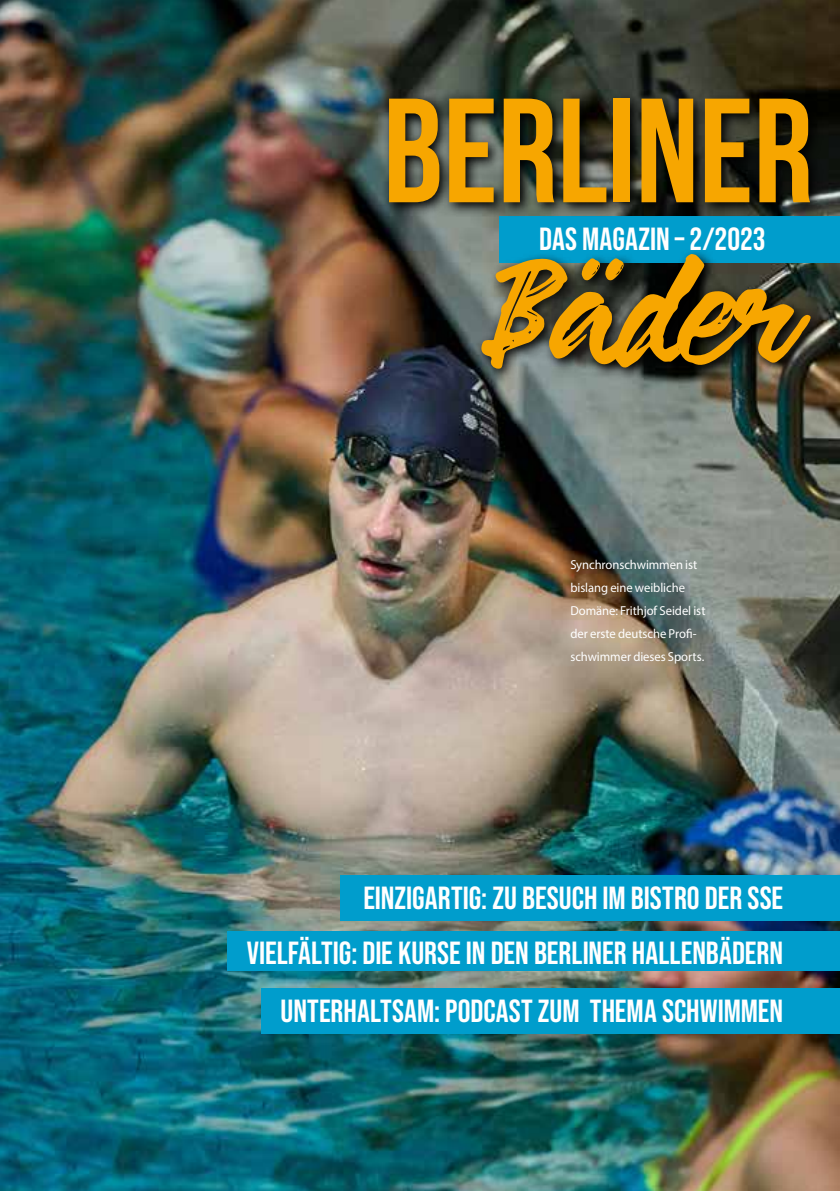
<style>
.page{position:relative;width:840px;height:1191px;background:#fff}
.page>*{position:absolute;margin:0;border:0;box-sizing:border-box;transform-origin:0 0}
.t1{font:700 148px "Bebas Neue";color:#f7a600}
.t2{font:148px "Robusta";color:#f7a600}
.t3{font:32px/55.2px "Bebas Neue";color:#fff;text-align:right}
.t4{font:13px/23px "Myriad Pro";letter-spacing:-.005em;color:#fff}
</style>
<div class="page">
<img style="left:0;top:0;width:839px;height:1191px">
<div style="left:499px;top:216px;width:340px;height:46px;background:#009dcc"></div>
<svg style="left:381px;top:92px;width:442px;height:125px;background:#242824"></svg>
<svg style="left:474px;top:248px;width:350px;height:135px;background:#2a3c3c"></svg>
<div style="left:340px;top:875px;width:499px;height:45px;background:#009dcc"></div>
<div style="left:227px;top:931px;width:612px;height:40px;background:#009dcc"></div>
<div style="left:261px;top:988px;width:578px;height:45px;background:#009dcc"></div>
<h1 class="t1" style="left:383px;top:70px;width:431px">BERLINER</h1>
<p class="t3" style="left:539px;top:211px;width:228px">DAS MAGAZIN – 2/2023</p>
<h1 class="t2" style="left:480px;top:210px;width:314px">Bäder</h1>
<p class="t4" style="left:570px;top:553px;width:136px">Synchronschwimmen ist bislang eine weibliche<br>Domäne: Frithjof Seidel ist der erste deutsche Profi&shy;schwimmer dieses Sports.</p>
<p class="t3" style="left:247px;top:869px;width:537px">EINZIGARTIG: ZU BESUCH IM BISTRO DER SSE<br>VIELFÄLTIG: DIE KURSE IN DEN BERLINER HALLENBÄDERN</p>
<p class="t3" style="left:280px;top:983px;width:504px">UNTERHALTSAM: PODCAST ZUM THEMA SCHWIMMEN</p>
</div>
